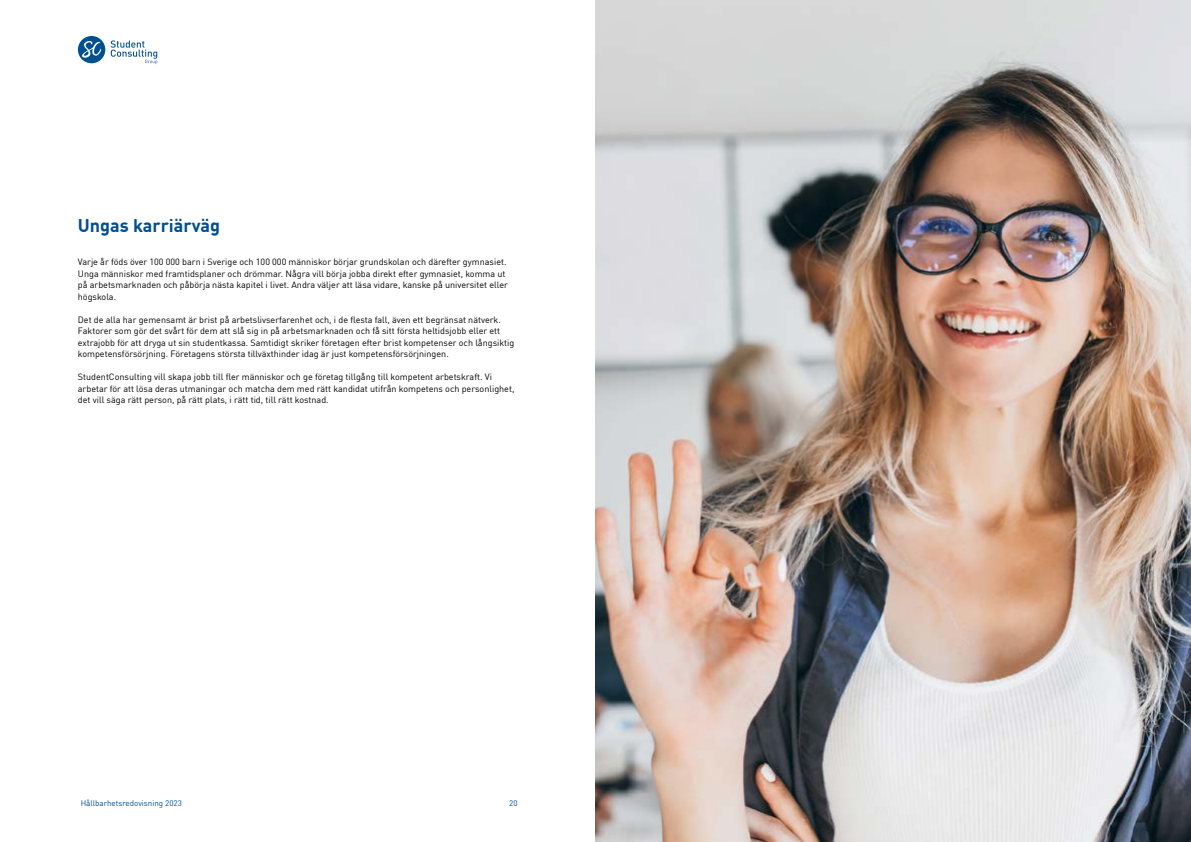
<style>
.page{position:relative;width:1191px;height:842px;background:#fff}
.page>*{position:absolute;margin:0;border:0;box-sizing:border-box;transform-origin:0 0}
.t1{font:700 18px "DIN Offc Pro";color:#004f91}
.t2{font:9px/11.5px "DIN Offc Pro";color:#000}
.t3{font:8px "DIN Offc Pro";color:#004f91}
</style>
<div class="page">
<svg style="left:111px;top:40px;width:46px;height:24px"></svg>
<div style="left:78px;top:36px;width:27px;height:27px;background:#004f91;border-radius:50%"></div>
<svg style="left:82px;top:41px;width:19px;height:17px"></svg>
<img style="left:595px;top:0;width:596px;height:842px">
<h1 class="t1" style="left:78px;top:211px;width:144px">Ungas karriärväg</h1>
<p class="t2" style="left:78px;top:255px;width:431px">Varje år föds över 100 000 barn i Sverige och 100 000 människor börjar grundskolan och därefter gymnasiet.<br>Unga människor med framtidsplaner och drömmar. Några vill börja jobba direkt efter gymnasiet, komma ut på arbetsmarknaden och påbörja nästa kapitel i livet. Andra väljer att läsa vidare, kanske på universitet eller högskola.</p>
<p class="t2" style="left:78px;top:313px;width:438px">Det de alla har gemensamt är brist på arbetslivserfarenhet och, i de flesta fall, även ett begränsat nätverk.<br>Faktorer som gör det svårt för dem att slå sig in på arbetsmarknaden och få sitt första heltidsjobb eller ett extrajobb för att dryga ut sin studentkassa. Samtidigt skriker företagen efter brist kompetenser och långsiktig kompetensförsörjning. Företagens största tillväxthinder idag är just kompetensförsörjningen.</p>
<p class="t2" style="left:78px;top:370px;width:438px">StudentConsulting vill skapa jobb till fler människor och ge företag tillgång till kompetent arbetskraft. Vi arbetar för att lösa deras utmaningar och matcha dem med rätt kandidat utifrån kompetens och personlighet, det vill säga rätt person, på rätt plats, i rätt tid, till rätt kostnad.</p>
<p class="t3" style="left:81px;top:797px;width:103px">Hållbarhetsredovisning 2023</p>
<p class="t3" style="left:509px;top:797px;width:10px">20</p>
</div>
